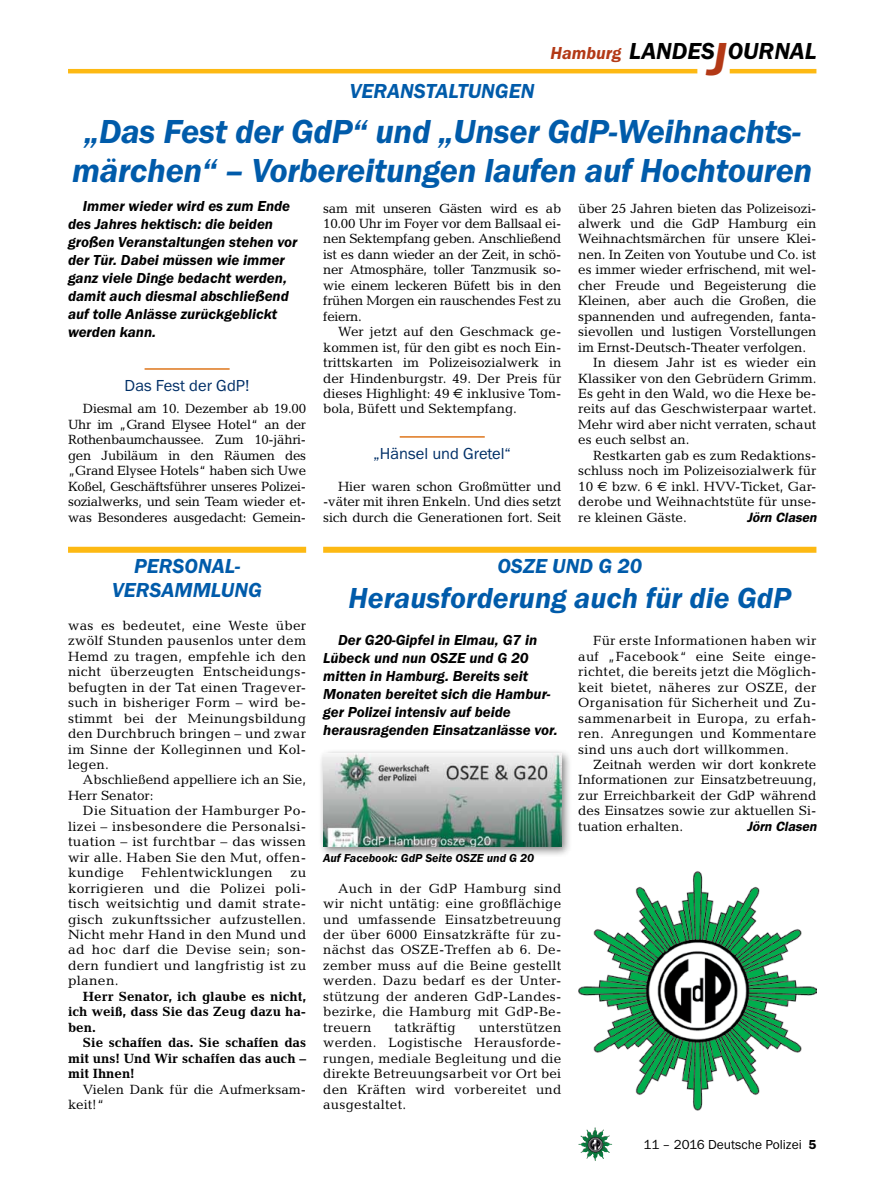
<style>
.page{position:relative;width:893px;height:1191px;background:#fff}
.page>*{position:absolute;margin:0;border:0;box-sizing:border-box;transform-origin:0 0}
._03__HEADLINE_2spalt{font:italic 600 34.5px/39px "Franklin Gothic Itc T";letter-spacing:-.01em;color:#005baa;text-align:center}
._04__HEADLINE_1spalt{font:italic 600 30px "Franklin Gothic Itc T";color:#005baa}
.t1{font:italic 600 24px "Franklin Gothic Itc T";color:#000}
._01__RUBRIKENZEILE_m{font:italic 600 21px/24px "Franklin Gothic Itc T";color:#005baa;text-align:center}
._01__RUBRIKENZEILE_o{font:italic 600 21px "Franklin Gothic Itc T";color:#005baa}
.t2{font:italic 600 18px "Franklin Gothic Itc T";color:#b33916}
._20__ZÜ_C_1-zeilig{font:16.5px "Franklin Gothic Itc T";color:#002f67}
._08__VORSPANN{font:italic 600 15px/18px "Franklin Gothic Itc T";color:#000}
._09__GRUNDTEXT___Blo{font:13.5px/15.5px "Candida";color:#000;text-align:justify}
._09__GRUNDTEXT___Blo-2{font:700 13.5px/15.5px "Candida";color:#000;text-align:justify}
._09__GRUNDTEXT___Blo-3{font:13.5px "Candida";letter-spacing:.02em;color:#000}
.t3{font:13.5px "Franklin Gothic Itc T";color:#000}
._09__GRUNDTEXT___Blo-4{font:italic 600 13.5px "Franklin Gothic";color:#000}
._12__BILDUNTERSCHRIF{font:italic 600 12px "Franklin Gothic Itc T";color:#000}
.s1{font-size:48px;color:#b33916}
.s2{font-family:"Euro Sans"}
.s3{font-weight:600}
</style>
<div class="page">
<img style="left:578px;top:1127px;width:17px;height:25px">
<hr style="left:730px;top:69px;width:86px;height:4px;background:#fdb913">
<hr style="left:68px;top:69px;width:629px;height:4px;background:#fdb913">
<div style="left:68px;top:547px;width:238px;height:6px;background:#fdb913"></div>
<hr style="left:145px;top:368px;width:85px;height:2px;background:#de761c">
<hr style="left:400px;top:436px;width:85px;height:1px;background:#de761c">
<div style="left:323px;top:547px;width:493px;height:6px;background:#fdb913"></div>
<div style="left:318px;top:748px;width:254px;height:109px;background:#000;opacity:.5"></div>
<img style="left:323px;top:753px;width:238px;height:93px">
<img style="left:578px;top:871px;width:238px;height:239px">
<p class="_01__RUBRIKENZEILE_o" style="left:350px;top:79px;width:186px">VERANSTALTUNGEN</p>
<h3 class="t2" style="left:550px;top:42px;width:72px">Hamburg</h3>
<h3 class="t1" style="left:629px;top:37px;width:189px">LANDES<span class="s1">J</span>OURNAL</h3>
<p class="_03__HEADLINE_2spalt" style="left:72px;top:111px;width:742px">„Das Fest der GdP“ und „Unser GdP-Weihnachts&shy;märchen“ – Vorbereitungen laufen auf Hochtouren</p>
<p class="_09__GRUNDTEXT___Blo" style="left:323px;top:200px;width:240px">sam mit unseren Gästen wird es ab 10.00 Uhr im Foyer vor dem Ballsaal ei&shy;nen Sektempfang geben. Anschließend ist es dann wieder an der Zeit, in schö&shy;ner Atmosphäre, toller Tanzmusik so&shy;wie einem leckeren Büfett bis in den frühen Morgen ein rauschendes Fest zu feiern.</p>
<p class="_09__GRUNDTEXT___Blo" style="left:323px;top:324px;width:240px;text-indent:15px">Wer jetzt auf den Geschmack ge&shy;kommen ist, für den gibt es noch Ein&shy;trittskarten im Polizeisozialwerk in der Hindenburgstr. 49. Der Preis für dieses Highlight: 49 <span class="s2">€</span> inklusive Tom&shy;bola, Büfett und Sektempfang.</p>
<p class="_20__ZÜ_C_1-zeilig" style="left:373px;top:444px;width:139px">„Hänsel und Gretel“</p>
<p class="_09__GRUNDTEXT___Blo" style="left:323px;top:478px;width:240px;text-indent:15px">Hier waren schon Großmütter und -väter mit ihren Enkeln. Und dies setzt sich durch die Generationen fort. Seit</p>
<p class="_08__VORSPANN" style="left:68px;top:197px;width:231px;text-indent:15px">Immer wieder wird es zum Ende des Jahres hektisch: die beiden großen Veranstaltungen stehen vor der Tür. Dabei müssen wie immer ganz viele Dinge bedacht werden, damit auch diesmal abschließend auf tolle Anlässe zurückgeblickt werden kann.</p>
<p class="_09__GRUNDTEXT___Blo" style="left:578px;top:200px;width:240px">über 25 Jahren bieten das Polizeisozi&shy;alwerk und die GdP Hamburg ein Weihnachtsmärchen für unsere Klei&shy;nen. In Zeiten von Youtube und Co. ist es immer wieder erfrischend, mit wel&shy;cher Freude und Begeisterung die Kleinen, aber auch die Großen, die spannenden und aufregenden, fanta&shy;sievollen und lustigen Vorstellungen im Ernst-Deutsch-Theater verfolgen.</p>
<p class="_09__GRUNDTEXT___Blo" style="left:578px;top:355px;width:240px;text-indent:15px">In diesem Jahr ist es wieder ein Klassiker von den Gebrüdern Grimm.<br>Es geht in den Wald, wo die Hexe be&shy;reits auf das Geschwisterpaar wartet.<br>Mehr wird aber nicht verraten, schaut es euch selbst an.</p>
<p class="_09__GRUNDTEXT___Blo" style="left:578px;top:447px;width:240px;text-indent:15px">Restkarten gab es zum Redaktions&shy;schluss noch im Polizeisozialwerk für 10 <span class="s2">€</span> bzw. 6 <span class="s2">€</span> inkl. HVV-Ticket, Gar&shy;derobe und Weihnachtstüte für unse&shy;re kleinen Gäste.</p>
<p class="_20__ZÜ_C_1-zeilig" style="left:125px;top:376px;width:126px">Das Fest der GdP!</p>
<p class="_09__GRUNDTEXT___Blo" style="left:68px;top:401px;width:240px;text-indent:15px">Diesmal am 10. Dezember ab 19.00<br>Uhr im „Grand Elysee Hotel“ an der Rothenbaumchaussee. Zum 10-jähri&shy;gen Jubiläum in den Räumen des „Grand Elysee Hotels“ haben sich Uwe Koßel, Geschäftsführer unseres Polizei&shy;sozialwerks, und sein Team wieder et&shy;was Besonderes ausgedacht: Gemein-</p>
<p class="_09__GRUNDTEXT___Blo-4" style="left:747px;top:509px;width:71px">Jörn Clasen</p>
<p class="_01__RUBRIKENZEILE_m" style="left:112px;top:553px;width:151px">PERSONAL-<br>VERSAMMLUNG</p>
<p class="_09__GRUNDTEXT___Blo" style="left:68px;top:617px;width:240px">was es bedeutet, eine Weste über zwölf Stunden pausenlos unter dem Hemd zu tragen, empfehle ich den nicht überzeugten Entscheidungs&shy;befugten in der Tat einen Tragever&shy;such in bisheriger Form – wird be&shy;stimmt bei der Meinungsbildung den Durchbruch bringen – und zwar im Sinne der Kolleginnen und Kol&shy;legen.</p>
<p class="_09__GRUNDTEXT___Blo" style="left:68px;top:772px;width:240px;text-indent:15px">Abschließend appelliere ich an Sie,<br>Herr Senator:</p>
<p class="_09__GRUNDTEXT___Blo" style="left:68px;top:803px;width:240px;text-indent:15px">Die Situation der Hamburger Po&shy;lizei – insbesondere die Personalsi&shy;tuation – ist furchtbar – das wissen wir alle. Haben Sie den Mut, offen&shy;kundige</p>
<p class="_09__GRUNDTEXT___Blo-3" style="left:142px;top:865px;width:133px">Fehlentwicklungen</p>
<p class="_09__GRUNDTEXT___Blo" style="left:68px;top:865px;width:240px;text-indent:222px">zu korrigieren und die Polizei poli&shy;tisch weitsichtig und damit strate&shy;gisch zukunftssicher aufzustellen.<br>Nicht mehr Hand in den Mund und ad hoc darf die Devise sein; son&shy;dern fundiert und langfristig ist zu planen.</p>
<p class="_09__GRUNDTEXT___Blo-2" style="left:68px;top:988px;width:240px;text-indent:15px">Herr Senator, ich glaube es nicht, ich weiß, dass Sie das Zeug dazu ha&shy;ben.</p>
<p class="_09__GRUNDTEXT___Blo-2" style="left:68px;top:1034px;width:240px;text-indent:15px">Sie schaffen das. Sie schaffen das mit uns! Und Wir schaffen das auch – mit Ihnen!</p>
<p class="_09__GRUNDTEXT___Blo" style="left:68px;top:1081px;width:240px;text-indent:15px">Vielen Dank für die Aufmerksam&shy;keit!“</p>
<p class="_01__RUBRIKENZEILE_m" style="left:497px;top:553px;width:146px">OSZE UND G 20</p>
<p class="_04__HEADLINE_1spalt" style="left:349px;top:580px;width:444px">Herausforderung auch für die GdP</p>
<p class="_09__GRUNDTEXT___Blo" style="left:578px;top:633px;width:240px;text-indent:15px">Für erste Informationen haben wir auf „Facebook“ eine Seite einge&shy;richtet, die bereits jetzt die Möglich&shy;keit bietet, näheres zur OSZE, der Organisation für Sicherheit und Zu&shy;sammenarbeit in Europa, zu erfah&shy;ren. Anregungen und Kommentare sind uns auch dort willkommen.</p>
<p class="_09__GRUNDTEXT___Blo" style="left:578px;top:756px;width:240px;text-indent:15px">Zeitnah werden wir dort konkrete Informationen zur Einsatzbetreuung, zur Erreichbarkeit der GdP während des Einsatzes sowie zur aktuellen Si&shy;tuation erhalten.</p>
<p class="_08__VORSPANN" style="left:323px;top:630px;width:236px;text-indent:15px">Der G20-Gipfel in Elmau, G7 in<br>Lübeck und nun OSZE und G 20 mitten in Hamburg. Bereits seit<br>Monaten bereitet sich die Hambur&shy;ger Polizei intensiv auf beide herausragenden Einsatzanlässe vor.</p>
<p class="_09__GRUNDTEXT___Blo-4" style="left:747px;top:818px;width:71px">Jörn Clasen</p>
<p class="_12__BILDUNTERSCHRIF" style="left:323px;top:850px;width:212px">Auf Facebook: GdP Seite OSZE und G 20</p>
<p class="_09__GRUNDTEXT___Blo" style="left:323px;top:880px;width:240px;text-indent:15px">Auch in der GdP Hamburg sind wir nicht untätig: eine großflächige und umfassende Einsatzbetreuung der über 6000 Einsatzkräfte für zu&shy;nächst das OSZE-Treffen ab 6. De&shy;zember muss auf die Beine gestellt werden. Dazu bedarf es der Unter&shy;stützung der anderen GdP-Landes&shy;bezirke, die Hamburg mit GdP-Be&shy;treuern</p>
<p class="_09__GRUNDTEXT___Blo-3" style="left:394px;top:1019px;width:63px">tatkräftig</p>
<p class="_09__GRUNDTEXT___Blo" style="left:323px;top:1019px;width:240px;text-indent:156px">unterstützen werden. Logistische Herausforde&shy;rungen, mediale Begleitung und die direkte Betreuungsarbeit vor Ort bei den Kräften wird vorbereitet und ausgestaltet.</p>
<p class="t3" style="left:644px;top:1136px;width:174px">11 – 2016 Deutsche Polizei <span class="s3">5</span></p>
</div>
